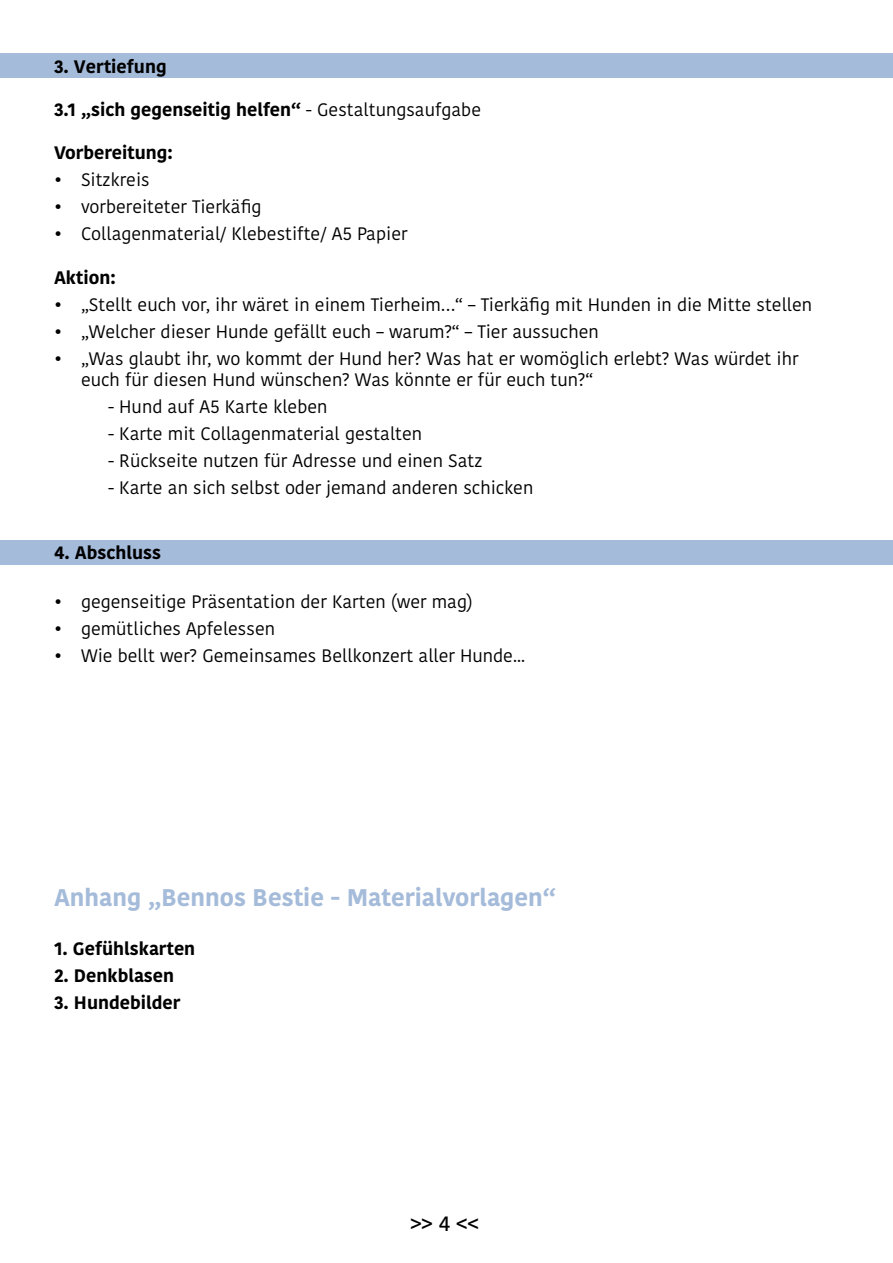
<style>
.page{position:relative;width:893px;height:1263px;background:#fff}
.page>*{position:absolute;margin:0;border:0;box-sizing:border-box;transform-origin:0 0}
.t1{font:700 24px "Kohinoor Devanagari";color:#a5bbda}
.t2{font:500 21px "Kohinoor Devanagari";color:#000}
.t3{font:18px/21.6px "Kohinoor Devanagari";color:#000}
.t4{font:700 18px "Kohinoor Devanagari";color:#000}
.s1{font-weight:400}
</style>
<div class="page">
<div style="left:0;top:53px;width:893px;height:25px;background:#a5bbda"></div>
<div style="left:0;top:540px;width:893px;height:25px;background:#a5bbda"></div>
<p class="t4" style="left:54px;top:51px;width:114px">3. Vertiefung</p>
<p class="t4" style="left:54px;top:94px;width:429px">3.1 „sich gegenseitig helfen“ <span class="s1">- Gestaltungsaufgabe</span></p>
<p class="t4" style="left:54px;top:137px;width:120px">Vorbereitung:</p>
<p class="t3" style="left:54px;top:169px;width:97px">• Sitzkreis</p>
<p class="t3" style="left:54px;top:196px;width:209px">• vorbereiteter Tierkäfig</p>
<p class="t3" style="left:54px;top:223px;width:355px">• Collagenmaterial/ Klebestifte/ A5 Papier</p>
<p class="t4" style="left:54px;top:261px;width:63px">Aktion:</p>
<p class="t3" style="left:54px;top:293px;width:760px">• „Stellt euch vor, ihr wäret in einem Tierheim…“ – Tierkäfig mit Hunden in die Mitte stellen</p>
<p class="t3" style="left:54px;top:320px;width:546px">• „Welcher dieser Hunde gefällt euch – warum?“ – Tier aussuchen</p>
<p class="t3" style="left:81px;top:347px;width:719px;text-indent:-27px">• „Was glaubt ihr, wo kommt der Hund her? Was hat er womöglich erlebt? Was würdet ihr euch für diesen Hund wünschen? Was könnte er für euch tun?“</p>
<p class="t3" style="left:108px;top:396px;width:221px">- Hund auf A5 Karte kleben</p>
<p class="t3" style="left:108px;top:423px;width:316px">- Karte mit Collagenmaterial gestalten</p>
<p class="t3" style="left:108px;top:450px;width:376px">- Rückseite nutzen für Adresse und einen Satz</p>
<p class="t3" style="left:108px;top:477px;width:427px">- Karte an sich selbst oder jemand anderen schicken</p>
<p class="t4" style="left:54px;top:537px;width:108px">4. Abschluss</p>
<p class="t3" style="left:54px;top:590px;width:420px">• gegenseitige Präsentation der Karten (wer mag)</p>
<p class="t3" style="left:54px;top:617px;width:223px">• gemütliches Apfelessen</p>
<p class="t3" style="left:54px;top:644px;width:473px">• Wie bellt wer? Gemeinsames Bellkonzert aller Hunde...</p>
<h1 class="t1" style="left:54px;top:876px;width:503px">Anhang „Bennos Bestie - Materialvorlagen“</h1>
<p class="t4" style="left:54px;top:933px;width:143px">1. Gefühlskarten</p>
<p class="t4" style="left:54px;top:960px;width:122px">2. Denkblasen</p>
<p class="t4" style="left:54px;top:987px;width:128px">3. Hundebilder</p>
<p class="t2" style="left:410px;top:1211px;width:70px">&gt;&gt; 4 &lt;&lt;</p>
</div>
